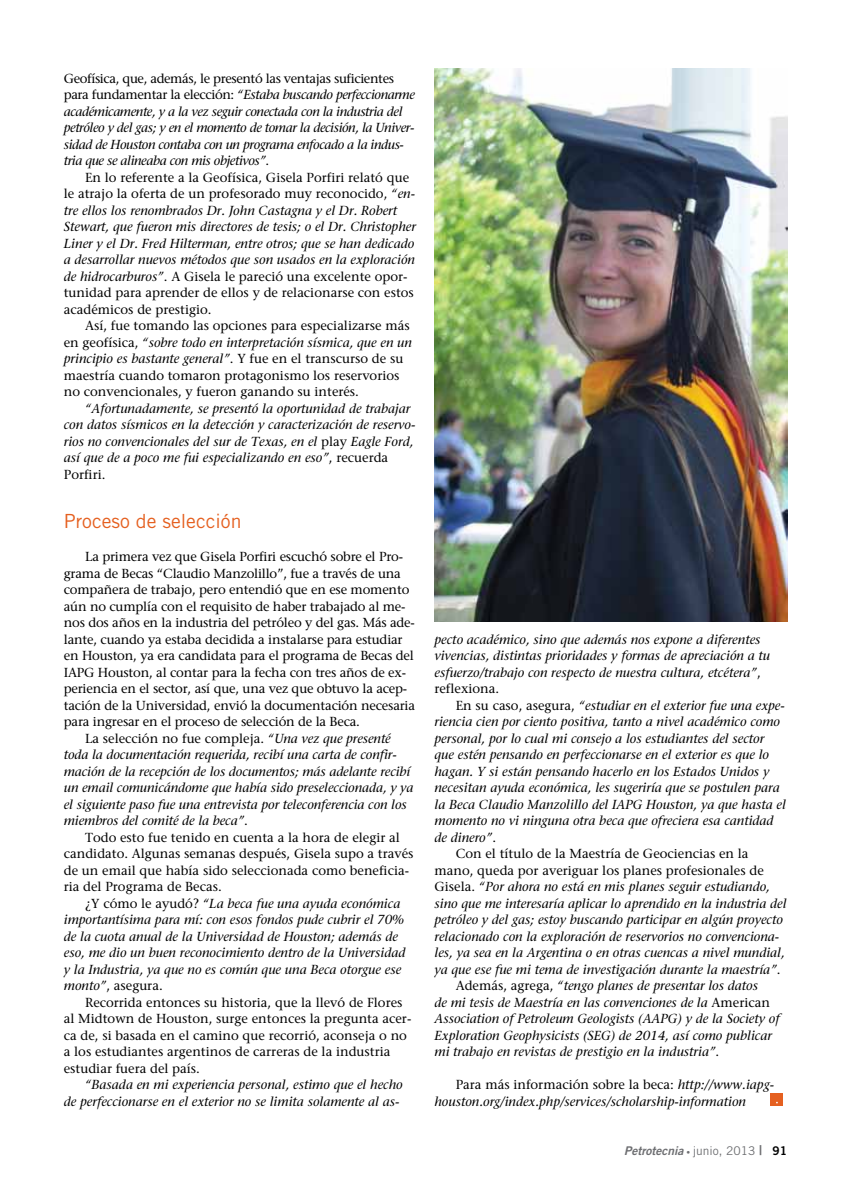
<style>
.page{position:relative;width:851px;height:1191px;background:#fff}
.page>*{position:absolute;margin:0;border:0;box-sizing:border-box;transform-origin:0 0}
.t1{font:19.5px "Trade Gothic";color:#e56020}
.t2{font:italic 13.05px/16.5px "Stone Serif";color:#000}
.t3{font:13.05px/16.5px "Stone Serif";color:#000}
.t4{font:italic 13.05px/16.5px "Stone Serif";letter-spacing:-.03em;color:#000}
.t5{font:italic 12px "Trade Gothic Bold Two";color:#6d6e71}
.s1{font-style:normal}
.s2{font-style:italic}
.s3{font-style:normal;font-size:7.5px}
.s4{font-family:"Trade Gothic";font-style:normal}
.s5{font-style:normal;font-size:13.5px}
.s6{font-style:normal;color:#000}
</style>
<div class="page">
<div style="left:770px;top:1093px;width:13px;height:13px;background:#e56020"></div>
<img style="left:434px;top:68px;width:353px;height:553px">
<p class="t4" style="left:64px;top:70px;width:352px"><span class="s1">Geofísica, que, además, le presentó las ventajas suficientes para fundamentar la elección:</span> “Estaba buscando perfeccionarme académicamente, y a la vez seguir conectada con la industria del petróleo y del gas; y en el momento de tomar la decisión, la Univer&shy;sidad de Houston contaba con un programa enfocado a la indus&shy;tria que se alineaba con mis objetivos”<span class="s1">.</span></p>
<p class="t2" style="left:64px;top:169px;width:353px;text-indent:21px"><span class="s1">En lo referente a la Geofísica, Gisela Porfiri relató que le atrajo la oferta de un profesorado muy reconocido,</span> “en&shy;tre ellos los renombrados Dr. John Castagna y el Dr. Robert Stewart, que fueron mis directores de tesis; o el Dr. Christopher Liner y el Dr. Fred Hilterman, entre otros; que se han dedicado a desarrollar nuevos métodos que son usados en la exploración de hidrocarburos”<span class="s1">. A Gisela le pareció una excelente opor&shy;tunidad para aprender de ellos y de relacionarse con estos académicos de prestigio.</span></p>
<p class="t3" style="left:64px;top:317px;width:349px;text-indent:21px">Así, fue tomando las opciones para especializarse más en geofísica, <span class="s2">“sobre todo en interpretación sísmica, que en un principio es bastante general”</span>. Y fue en el transcurso de su maestría cuando tomaron protagonismo los reservorios no convencionales, y fueron ganando su interés.</p>
<p class="t2" style="left:64px;top:400px;width:353px;text-indent:21px">“Afortunadamente, se presentó la oportunidad de trabajar con datos sísmicos en la detección y caracterización de reservo&shy;rios no convencionales del sur de Texas, en el <span class="s1">play</span> Eagle Ford, así que de a poco me fui especializando en eso”<span class="s1">, recuerda Porfiri.</span></p>
<h1 class="t1" style="left:64px;top:509px;width:179px">Proceso de selección</h1>
<p class="t3" style="left:85px;top:548px;width:319px">La primera vez que Gisela Porfiri escuchó sobre el Pro-</p>
<p class="t3" style="left:64px;top:565px;width:338px">grama de Becas “Claudio Manzolillo”, fue a través de una</p>
<p class="t3" style="left:64px;top:581px;width:347px">compañera de trabajo, pero entendió que en ese momento</p>
<p class="t3" style="left:64px;top:598px;width:343px">aún no cumplía con el requisito de haber trabajado al me-</p>
<p class="t3" style="left:64px;top:614px;width:352px">nos dos años en la industria del petróleo y del gas. Más ade-</p>
<p class="t3" style="left:64px;top:631px;width:340px">lante, cuando ya estaba decidida a instalarse para estudiar</p>
<p class="t3" style="left:64px;top:647px;width:351px">en Houston, ya era candidata para el programa de Becas del</p>
<p class="t3" style="left:64px;top:664px;width:344px">IAPG Houston, al contar para la fecha con tres años de ex-</p>
<p class="t3" style="left:64px;top:680px;width:345px">periencia en el sector, así que, una vez que obtuvo la acep-</p>
<p class="t3" style="left:64px;top:697px;width:353px">tación de la Universidad, envió la documentación necesaria</p>
<p class="t3" style="left:64px;top:713px;width:298px">para ingresar en el proceso de selección de la Beca.</p>
<p class="t3" style="left:85px;top:730px;width:307px">La selección no fue compleja. <span class="s2">“Una vez que presenté</span></p>
<p class="t2" style="left:64px;top:746px;width:334px">toda la documentación requerida, recibí una carta de confir-</p>
<p class="t2" style="left:64px;top:763px;width:348px">mación de la recepción de los documentos; más adelante recibí</p>
<p class="t2" style="left:64px;top:779px;width:351px">un email comunicándome que había sido preseleccionada, y ya</p>
<p class="t2" style="left:64px;top:796px;width:344px">el siguiente paso fue una entrevista por teleconferencia con los</p>
<p class="t2" style="left:64px;top:812px;width:185px">miembros del comité de la beca”<span class="s1">.</span></p>
<p class="t3" style="left:85px;top:829px;width:316px">Todo esto fue tenido en cuenta a la hora de elegir al</p>
<p class="t3" style="left:64px;top:845px;width:351px">candidato. Algunas semanas después, Gisela supo a través</p>
<p class="t3" style="left:64px;top:862px;width:347px">de un email que había sido seleccionada como beneficia-</p>
<p class="t3" style="left:64px;top:878px;width:159px">ria del Programa de Becas.</p>
<p class="t2" style="left:85px;top:895px;width:317px"><span class="s1">¿Y cómo le ayudó?</span> “La beca fue una ayuda económica</p>
<p class="t2" style="left:64px;top:911px;width:342px">importantísima para mí: con esos fondos pude cubrir el 70%</p>
<p class="t2" style="left:64px;top:928px;width:335px">de la cuota anual de la Universidad de Houston; además de</p>
<p class="t2" style="left:64px;top:944px;width:343px">eso, me dio un buen reconocimiento dentro de la Universidad</p>
<p class="t2" style="left:64px;top:961px;width:339px">y la Industria, ya que no es común que una Beca otorgue ese</p>
<p class="t3" style="left:64px;top:977px;width:100px"><span class="s2">monto”</span>, asegura.</p>
<p class="t3" style="left:85px;top:993px;width:319px">Recorrida entonces su historia, que la llevó de Flores</p>
<p class="t3" style="left:64px;top:1010px;width:349px">al Midtown de Houston, surge entonces la pregunta acer-</p>
<p class="t3" style="left:64px;top:1026px;width:344px">ca de, si basada en el camino que recorrió, aconseja o no</p>
<p class="t3" style="left:64px;top:1043px;width:328px">a los estudiantes argentinos de carreras de la industria</p>
<p class="t3" style="left:64px;top:1059px;width:138px">estudiar fuera del país.</p>
<p class="t2" style="left:64px;top:1076px;width:340px;text-align:right">“Basada en mi experiencia personal, estimo que el hecho<br>de perfeccionarse en el exterior no se limita solamente al as-</p>
<p class="t2" style="left:434px;top:631px;width:337px">pecto académico, sino que además nos expone a diferentes vivencias, distintas prioridades y formas de apreciación a tu esfuerzo/trabajo con respecto de nuestra cultura, etcétera”<span class="s1">, reflexiona.</span></p>
<p class="t2" style="left:455px;top:697px;width:330px"><span class="s1">En su caso, asegura,</span> “estudiar en el exterior fue una expe-</p>
<p class="t2" style="left:434px;top:713px;width:347px">riencia cien por ciento positiva, tanto a nivel académico como</p>
<p class="t2" style="left:434px;top:730px;width:331px">personal, por lo cual mi consejo a los estudiantes del sector</p>
<p class="t2" style="left:434px;top:746px;width:336px">que estén pensando en perfeccionarse en el exterior es que lo</p>
<p class="t2" style="left:434px;top:763px;width:336px">hagan. Y si están pensando hacerlo en los Estados Unidos y</p>
<p class="t2" style="left:434px;top:779px;width:347px">necesitan ayuda económica, les sugeriría que se postulen para</p>
<p class="t2" style="left:434px;top:796px;width:353px">la Beca Claudio Manzolillo del IAPG Houston, ya que hasta el</p>
<p class="t2" style="left:434px;top:812px;width:340px">momento no vi ninguna otra beca que ofreciera esa cantidad</p>
<p class="t2" style="left:434px;top:829px;width:63px">de dinero”<span class="s1">.</span></p>
<p class="t3" style="left:455px;top:845px;width:294px">Con el título de la Maestría de Geociencias en la</p>
<p class="t3" style="left:434px;top:861px;width:331px">mano, queda por averiguar los planes profesionales de</p>
<p class="t2" style="left:434px;top:878px;width:337px"><span class="s1">Gisela.</span> “Por ahora no está en mis planes seguir estudiando,</p>
<p class="t2" style="left:434px;top:894px;width:353px">sino que me interesaría aplicar lo aprendido en la industria del</p>
<p class="t2" style="left:434px;top:911px;width:350px">petróleo y del gas; estoy buscando participar en algún proyecto</p>
<p class="t2" style="left:434px;top:927px;width:346px">relacionado con la exploración de reservorios no convenciona-</p>
<p class="t2" style="left:434px;top:944px;width:352px">les, ya sea en la Argentina o en otras cuencas a nivel mundial,</p>
<p class="t2" style="left:434px;top:960px;width:347px">ya que ese fue mi tema de investigación durante la maestría”<span class="s1">.</span></p>
<p class="t2" style="left:455px;top:977px;width:304px"><span class="s1">Además, agrega,</span> “tengo planes de presentar los datos</p>
<p class="t2" style="left:434px;top:993px;width:337px">de mi tesis de Maestría en las convenciones de la <span class="s1">American</span></p>
<p class="t2" style="left:434px;top:1010px;width:346px">Association of Petroleum Geologists (AAPG) y de la Society of</p>
<p class="t2" style="left:434px;top:1026px;width:339px">Exploration Geophysicists (SEG) de 2014, así como publicar</p>
<p class="t2" style="left:434px;top:1043px;width:286px">mi trabajo en revistas de prestigio en la industria”<span class="s1">.</span></p>
<p class="t2" style="left:434px;top:1076px;width:341px;text-indent:21px"><span class="s1">Para más información sobre la beca:</span> http://www.iapg&shy;houston.org/index.php/services/scholarship-information</p>
<p class="t5" style="left:624px;top:1143px;width:164px">Petrotecnia <span class="s3">•</span> <span class="s4">junio, 2013</span> <span class="s5">|</span> <span class="s6">91</span></p>
</div>
